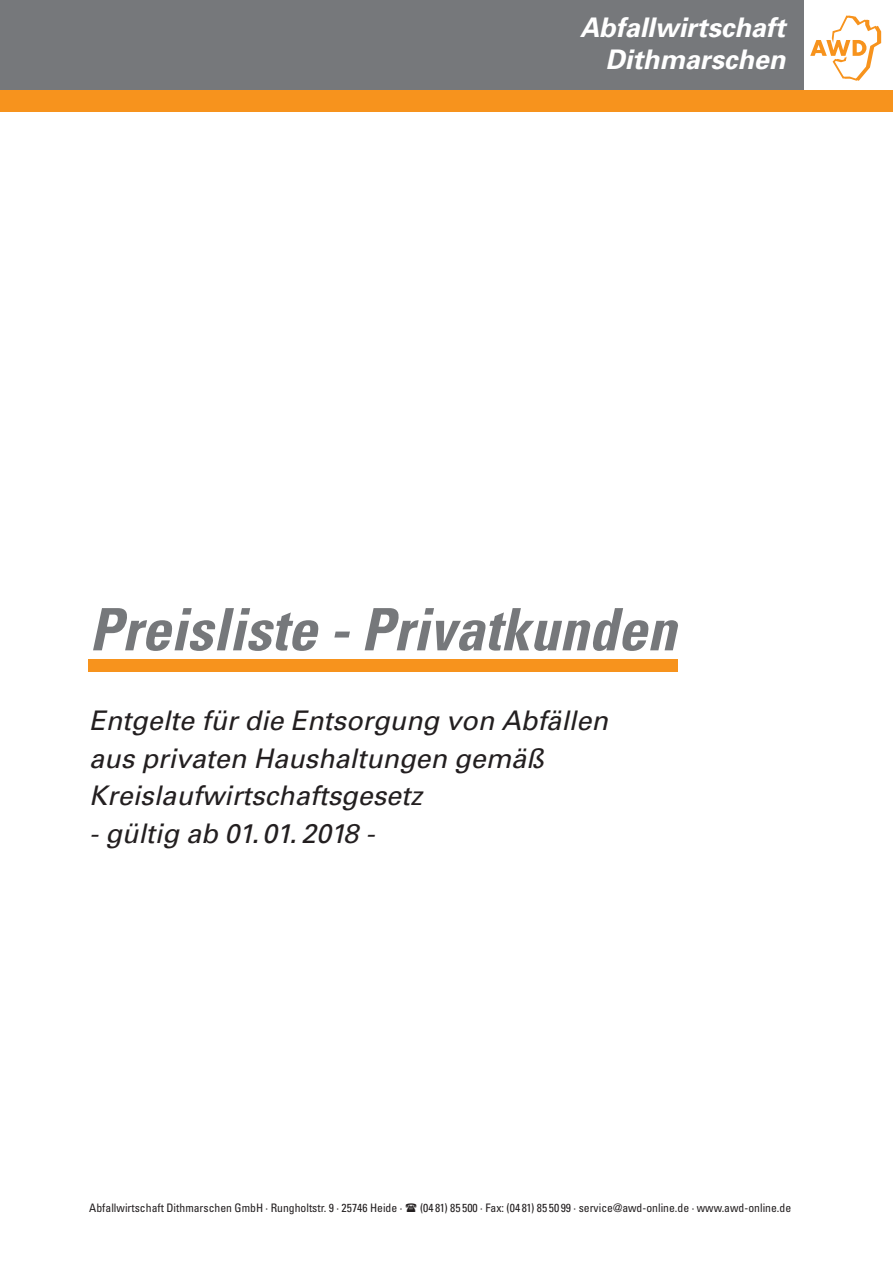
<style>
.page{position:relative;width:893px;height:1263px;background:#fff}
.page>*{position:absolute;margin:0;border:0;box-sizing:border-box;transform-origin:0 0}
.t1{font:italic 700 condensed 58.5px "Univers";color:#76787b}
.t2{font:italic 27px/37.5px "Univers";color:#231f20}
.t3{font:italic 700 27px/32.4px "Univers";color:#fff;text-align:right}
.t4{font:condensed 11.7px "Univers";color:#231f20}
</style>
<div class="page">
<div style="left:0;top:0;width:804px;height:90px;background:#76787b"></div>
<div style="left:0;top:90px;width:893px;height:21px;background:#f7931d"></div>
<svg style="left:810px;top:15px;width:72px;height:66px"></svg>
<div style="left:89px;top:659px;width:589px;height:12px;background:#f7931d"></div>
<h2 class="t3" style="left:580px;top:13px;width:207px">Abfallwirtschaft<br>Dithmarschen</h2>
<h1 class="t1" style="left:89px;top:608px;width:588px">Preisliste - Privatkunden</h1>
<h2 class="t2" style="left:89px;top:704px;width:520px">Entgelte für die Entsorgung von Abfällen aus privaten Haushaltungen gemäß<br>Kreislaufwirtschaftsgesetz</h2>
<h2 class="t2" style="left:89px;top:817px;width:287px">- gültig ab 01.01. 2018 -</h2>
<p class="t4" style="left:89px;top:1204px;width:315px">Abfallwirtschaft Dithmarschen GmbH · Rungholtstr. 9 · 25746 Heide ·</p>
<p class="t4" style="left:420px;top:1204px;width:373px">(04 81) 85 500 · Fax: (04 81) 85 50 99 · service@awd-online.de · www.awd-online.de</p>
</div>
